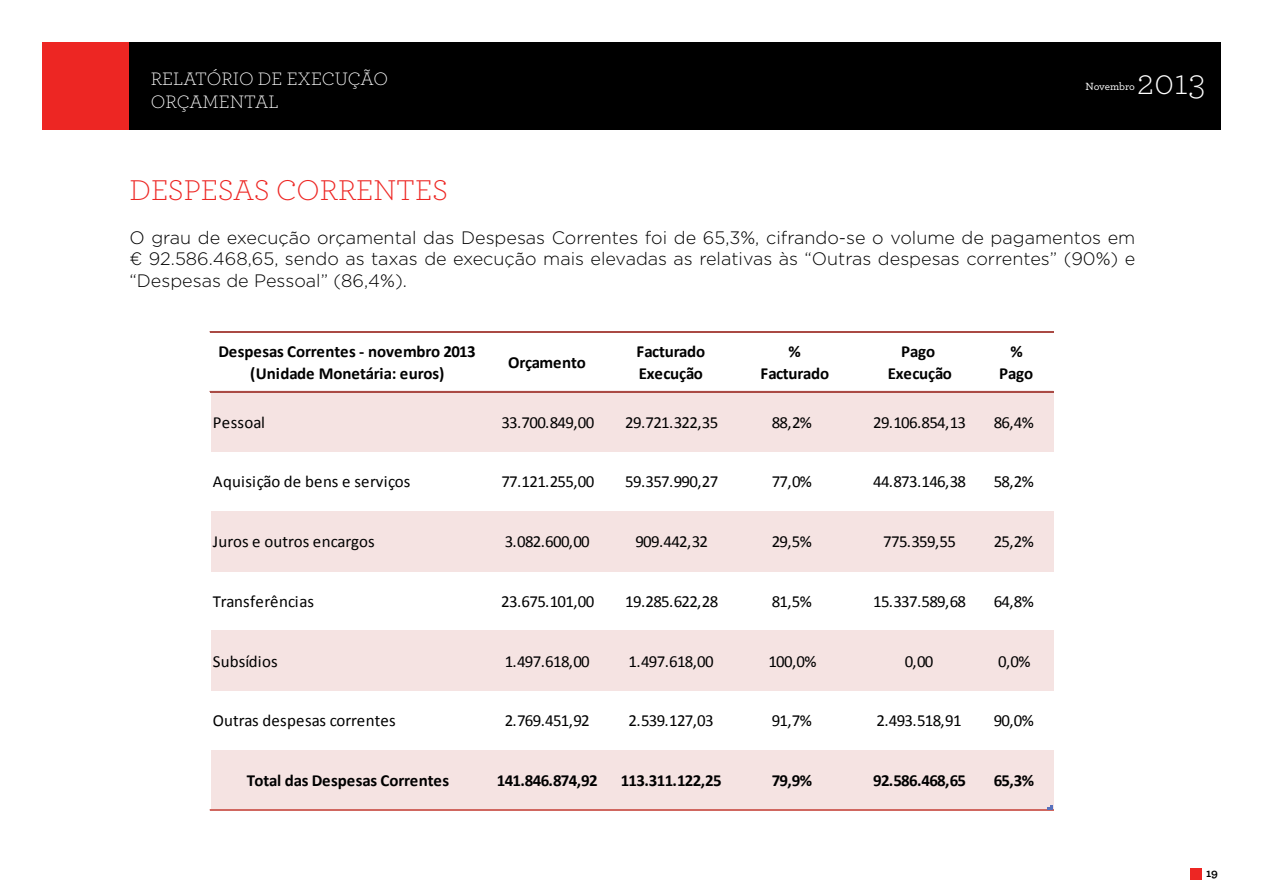
<style>
.page{position:relative;width:1263px;height:893px;background:#fff}
.page>*{position:absolute;margin:0;border:0;box-sizing:border-box;transform-origin:0 0}
.t1{font:300 37.2px "Archer";color:#fff}
.t2{font:300 30px "Archer";color:#ed2623}
.t3{font:300 18.9px/22.6px "Archer";color:#fff}
.t4{font:300 18px/21.6px "Gotham";color:#000;text-align:justify}
.t5{font:16.95px "Calibri";letter-spacing:-.04em;color:#000}
.t6{font:700 16.95px/22.5px "Calibri";letter-spacing:-.015em;color:#000;text-align:center}
.t7{font:16.95px "Calibri";letter-spacing:.005em;color:#000}
.t8{font:700 16.95px "Calibri";letter-spacing:-.04em;color:#000}
.t9{font:700 12px "Archer";color:#000}
.t10{font:500 10.95px "Archer";letter-spacing:-.01em;color:#fff}
</style>
<div class="page">
<div style="left:129px;top:43px;width:1091px;height:87px;background:#000"></div>
<div style="left:43px;top:43px;width:86px;height:87px;background:#ed2623"></div>
<div style="left:1190px;top:868px;width:12px;height:11px;background:#ed2623"></div>
<div style="left:211px;top:391px;width:842px;height:61px;background:#f5e3e2"></div>
<div style="left:211px;top:511px;width:842px;height:61px;background:#f5e3e2"></div>
<div style="left:211px;top:630px;width:842px;height:61px;background:#f5e3e2"></div>
<div style="left:211px;top:750px;width:842px;height:61px;background:#f5e3e2"></div>
<hr style="left:210px;top:332px;width:843px;height:1px;background:#aa4a44">
<hr style="left:210px;top:391px;width:843px;height:2px;background:#aa4a44">
<hr style="left:210px;top:809px;width:843px;height:1px;background:#d06760">
<hr style="left:210px;top:810px;width:843px;height:1px;background:#d06760">
<svg style="left:1048px;top:805px;width:4px;height:5px"></svg>
<p class="t3" style="left:151px;top:67px;width:239px">RELATÓRIO DE EXECUÇÃO<br>ORÇAMENTAL</p>
<p class="t10" style="left:1085px;top:78px;width:51px">Novembro</p>
<h1 class="t1" style="left:1137px;top:58px;width:70px">2013</h1>
<h2 class="t2" style="left:129px;top:171px;width:188px">DESPESAS CORRENTE</h2>
<h2 class="t2" style="left:432px;top:171px;width:17px">S</h2>
<p class="t4" style="left:129px;top:226px;width:1007px">O grau de execução orçamental das Despesas Correntes foi de 65,3%, cifrando-se o volume de pagamentos em € 92.586.468,65, sendo as taxas de execução mais elevadas as relativas às “Outras despesas correntes” (90%) e “Despesas de Pessoal” (86,4%).</p>
<p class="t6" style="left:219px;top:340px;width:259px">Despesas Correntes - novembro 2013 (Unidade Monetária: euros)</p>
<p class="t6" style="left:508px;top:351px;width:79px">Orçamento</p>
<p class="t6" style="left:636px;top:340px;width:70px;text-align:left">Facturado<br>Execução</p>
<p class="t6" style="left:760px;top:340px;width:70px">%<br>Facturado</p>
<p class="t6" style="left:888px;top:340px;width:66px">Pago<br>Execução</p>
<p class="t6" style="left:999px;top:340px;width:35px">%<br>Pago</p>
<p class="t7" style="left:213px;top:411px;width:54px">Pessoal</p>
<p class="t5" style="left:501px;top:411px;width:94px">33.700.849,00</p>
<p class="t5" style="left:625px;top:411px;width:94px">29.721.322,35</p>
<p class="t5" style="left:772px;top:411px;width:42px">88,2%</p>
<p class="t5" style="left:873px;top:411px;width:94px">29.106.854,13</p>
<p class="t5" style="left:994px;top:411px;width:42px">86,4%</p>
<p class="t7" style="left:213px;top:471px;width:199px">Aquisição de bens e serviços</p>
<p class="t5" style="left:501px;top:471px;width:94px">77.121.255,00</p>
<p class="t5" style="left:625px;top:471px;width:94px">59.357.990,27</p>
<p class="t5" style="left:772px;top:471px;width:42px">77,0%</p>
<p class="t5" style="left:873px;top:471px;width:94px">44.873.146,38</p>
<p class="t5" style="left:994px;top:471px;width:42px">58,2%</p>
<p class="t7" style="left:213px;top:531px;width:163px">Juros e outros encargos</p>
<p class="t5" style="left:505px;top:531px;width:87px">3.082.600,00</p>
<p class="t5" style="left:635px;top:531px;width:74px">909.442,32</p>
<p class="t5" style="left:772px;top:531px;width:42px">29,5%</p>
<p class="t5" style="left:883px;top:531px;width:74px">775.359,55</p>
<p class="t5" style="left:994px;top:531px;width:42px">25,2%</p>
<p class="t7" style="left:213px;top:590px;width:103px">Transferências</p>
<p class="t5" style="left:501px;top:590px;width:94px">23.675.101,00</p>
<p class="t5" style="left:625px;top:590px;width:94px">19.285.622,28</p>
<p class="t5" style="left:772px;top:590px;width:42px">81,5%</p>
<p class="t5" style="left:873px;top:590px;width:94px">15.337.589,68</p>
<p class="t5" style="left:994px;top:590px;width:42px">64,8%</p>
<p class="t7" style="left:213px;top:650px;width:66px">Subsídios</p>
<p class="t5" style="left:505px;top:650px;width:87px">1.497.618,00</p>
<p class="t5" style="left:629px;top:650px;width:87px">1.497.618,00</p>
<p class="t5" style="left:768px;top:650px;width:50px">100,0%</p>
<p class="t5" style="left:905px;top:650px;width:30px">0,00</p>
<p class="t5" style="left:998px;top:650px;width:34px">0,0%</p>
<p class="t7" style="left:213px;top:710px;width:185px">Outras despesas correntes</p>
<p class="t5" style="left:505px;top:710px;width:87px">2.769.451,92</p>
<p class="t5" style="left:629px;top:710px;width:87px">2.539.127,03</p>
<p class="t5" style="left:772px;top:710px;width:42px">91,7%</p>
<p class="t5" style="left:876px;top:710px;width:87px">2.493.518,91</p>
<p class="t5" style="left:994px;top:710px;width:42px">90,0%</p>
<p class="t6" style="left:247px;top:769px;width:204px">Total das Despesas Correntes</p>
<p class="t8" style="left:497px;top:770px;width:102px">141.846.874,92</p>
<p class="t8" style="left:621px;top:770px;width:102px">113.311.122,25</p>
<p class="t6" style="left:772px;top:769px;width:42px">79,9%</p>
<p class="t8" style="left:873px;top:770px;width:94px">92.586.468,65</p>
<p class="t6" style="left:994px;top:769px;width:42px">65,3%</p>
<p class="t9" style="left:1206px;top:864px;width:13px">19</p>
</div>
